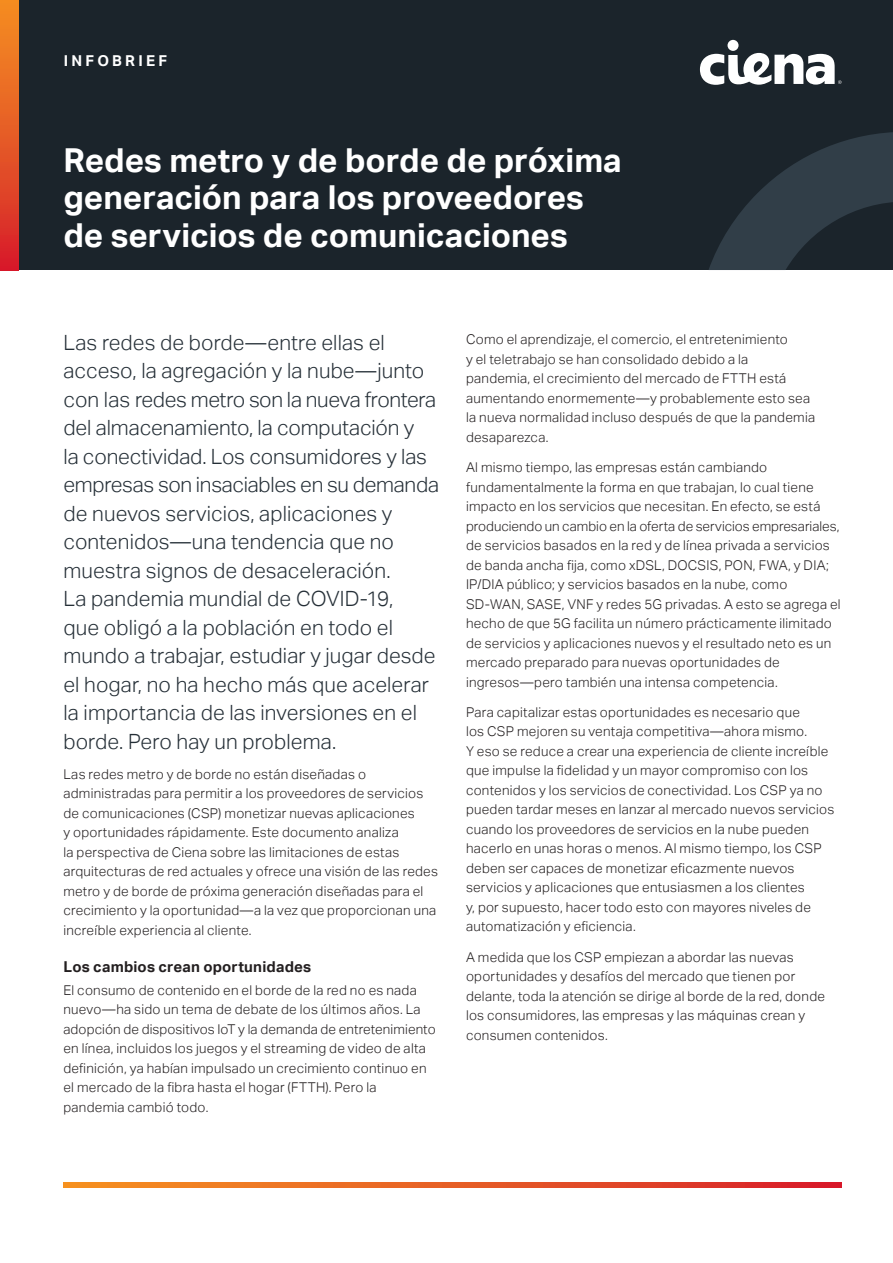
<style>
.page{position:relative;width:893px;height:1263px;background:#fff}
.page>*{position:absolute;margin:0;border:0;box-sizing:border-box;transform-origin:0 0}
.Product_Headline{font:700 33px/37.5px "Aktiv Grotesk";color:#fff}
.Intro_Copy{font:300 21px/28.5px "Aktiv Grotesk";letter-spacing:.005em;color:#252f37}
.Headline_for_body_co{font:700 15px "Aktiv Grotesk";letter-spacing:.01em;color:#231f20}
.t1{font:700 15px "Aktiv Grotesk";letter-spacing:.215em;color:#fff}
.Body_Copy{font:300 13.5px/19.5px "Aktiv Grotesk";letter-spacing:.02em;color:#231f20}
</style>
<div class="page">
<div style="left:0;top:0;width:893px;height:270px;background:#1b242b"></div>
<svg style="left:63px;top:1182px;width:779px;height:5px;background:#e65b25"></svg>
<div style="left:727px;top:40px;width:11px;height:11px;background:#fff;border-radius:50%"></div>
<svg style="left:700px;top:53px;width:142px;height:32px"></svg>
<div style="left:0;top:0;width:18px;height:270px;background:linear-gradient(to bottom,#f59222,#d7202a)"></div>
<svg style="left:709px;top:132px;width:184px;height:138px"></svg>
<p class="t1" style="left:64px;top:52px;width:105px">INFOBRIEF</p>
<p class="Product_Headline" style="left:63px;top:141px;width:560px">Redes metro y de borde de próxima generación para los proveedores de servicios de comunicaciones</p>
<p class="Intro_Copy" style="left:63px;top:328px;width:377px">Las redes de borde—entre ellas el acceso, la agregación y la nube—junto con las redes metro son la nueva frontera del almacenamiento, la computación y<br>la conectividad. Los consumidores y las empresas son insaciables en su demanda de nuevos servicios, aplicaciones y contenidos—una tendencia que no muestra signos de desaceleración.<br>La pandemia mundial de COVID-19,<br>que obligó a la población en todo el mundo a trabajar, estudiar y jugar desde el hogar, no ha hecho más que acelerar la importancia de las inversiones en el borde. Pero hay un problema.</p>
<p class="Body_Copy" style="left:63px;top:764px;width:376px">Las redes metro y de borde no están diseñadas o administradas para permitir a los proveedores de servicios de comunicaciones (CSP) monetizar nuevas aplicaciones<br>y oportunidades rápidamente. Este documento analiza<br>la perspectiva de Ciena sobre las limitaciones de estas arquitecturas de red actuales y ofrece una visión de las redes metro y de borde de próxima generación diseñadas para el crecimiento y la oportunidad—a la vez que proporcionan una increíble experiencia al cliente.</p>
<p class="Headline_for_body_co" style="left:63px;top:958px;width:249px">Los cambios crean oportunidades</p>
<p class="Body_Copy" style="left:63px;top:980px;width:374px">El consumo de contenido en el borde de la red no es nada nuevo—ha sido un tema de debate de los últimos años. La adopción de dispositivos IoT y la demanda de entretenimiento en línea, incluidos los juegos y el streaming de video de alta definición, ya habían impulsado un crecimiento continuo en el mercado de la fibra hasta el hogar (FTTH). Pero la pandemia cambió todo.</p>
<p class="Body_Copy" style="left:466px;top:330px;width:351px">Como el aprendizaje, el comercio, el entretenimiento<br>y el teletrabajo se han consolidado debido a la pandemia, el crecimiento del mercado de FTTH está aumentando enormemente—y probablemente esto sea la nueva normalidad incluso después de que la pandemia desaparezca.</p>
<p class="Body_Copy" style="left:466px;top:458px;width:376px">Al mismo tiempo, las empresas están cambiando fundamentalmente la forma en que trabajan, lo cual tiene impacto en los servicios que necesitan. En efecto, se está produciendo un cambio en la oferta de servicios empresariales, de servicios basados en la red y de línea privada a servicios de banda ancha fija, como xDSL, DOCSIS, PON, FWA, y DIA; IP/DIA público; y servicios basados en la nube, como SD‑WAN, SASE, VNF y redes 5G privadas. A esto se agrega el hecho de que 5G facilita un número prácticamente ilimitado de servicios y aplicaciones nuevos y el resultado neto es un mercado preparado para nuevas oportunidades de ingresos—pero también una intensa competencia.</p>
<p class="Body_Copy" style="left:466px;top:702px;width:370px">Para capitalizar estas oportunidades es necesario que<br>los CSP mejoren su ventaja competitiva—ahora mismo.<br>Y eso se reduce a crear una experiencia de cliente increíble que impulse la fidelidad y un mayor compromiso con los contenidos y los servicios de conectividad. Los CSP ya no pueden tardar meses en lanzar al mercado nuevos servicios cuando los proveedores de servicios en la nube pueden hacerlo en unas horas o menos. Al mismo tiempo, los CSP deben ser capaces de monetizar eficazmente nuevos servicios y aplicaciones que entusiasmen a los clientes<br>y, por supuesto, hacer todo esto con mayores niveles de automatización y eficiencia.</p>
<p class="Body_Copy" style="left:466px;top:947px;width:360px">A medida que los CSP empiezan a abordar las nuevas oportunidades y desafíos del mercado que tienen por delante, toda la atención se dirige al borde de la red, donde los consumidores, las empresas y las máquinas crean y consumen contenidos.</p>
</div>
